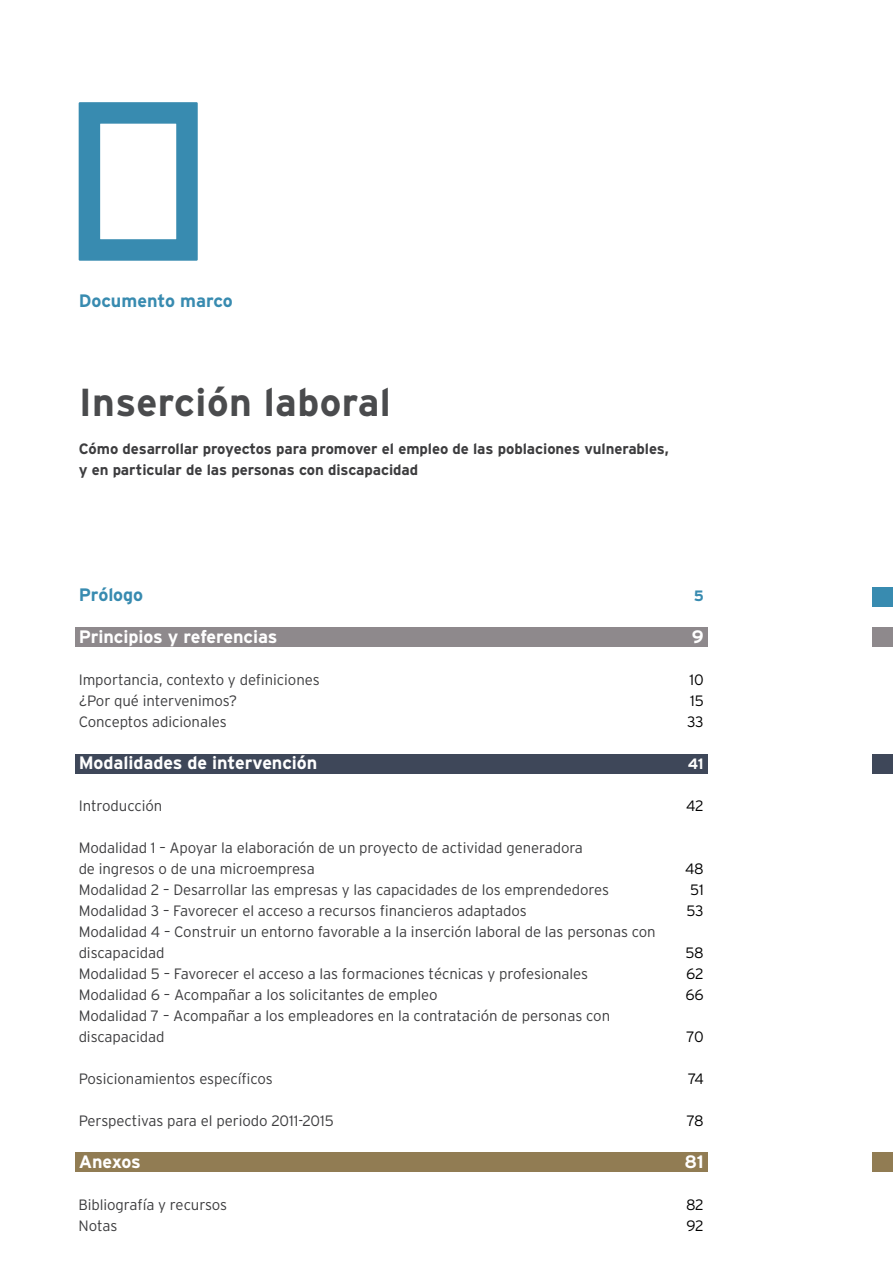
<style>
.page{position:relative;width:893px;height:1263px;background:#fff}
.page>*{position:absolute;margin:0;border:0;box-sizing:border-box;transform-origin:0 0}
.t1{font:700 39px "Interstate";letter-spacing:.01em;color:#4a4b4d}
.t2{font:700 18px "Interstate";letter-spacing:-.005em;color:#fff}
.t3{font:700 18px "Interstate";letter-spacing:-.005em;color:#388bb0}
.t4{font:300 15px/21px "Interstate";letter-spacing:-.005em;color:#3d3d3f}
.t5{font:700 15px/21px "Interstate";letter-spacing:-.005em;color:#3d3d3f}
.t6{font:300 15px/21px "Interstate";letter-spacing:-.02em;color:#000;text-align:justify}
.t7{font:700 15px "Interstate";color:#fff}
.t8{font:700 15px "Interstate";color:#388bb0}
</style>
<div class="page">
<div style="left:75px;top:627px;width:633px;height:20px;background:#8e898c"></div>
<div style="left:75px;top:754px;width:633px;height:20px;background:#3e4759"></div>
<div style="left:75px;top:1152px;width:633px;height:20px;background:#917c53"></div>
<svg style="left:79px;top:102px;width:119px;height:159px"></svg>
<div style="left:873px;top:587px;width:20px;height:19px;background:#388bb0"></div>
<div style="left:873px;top:627px;width:20px;height:20px;background:#8e898c"></div>
<div style="left:873px;top:754px;width:20px;height:20px;background:#3e4759"></div>
<div style="left:873px;top:1152px;width:20px;height:20px;background:#917c53"></div>
<p class="t3" style="left:79px;top:290px;width:156px">Documento marco</p>
<h1 class="t1" style="left:79px;top:379px;width:314px">Inserción laboral</h1>
<p class="t5" style="left:79px;top:438px;width:592px">Cómo desarrollar proyectos para promover el empleo de las poblaciones vulnerables, y en particular de las personas con discapacidad</p>
<p class="t3" style="left:79px;top:584px;width:66px">Prólogo</p>
<p class="t2" style="left:79px;top:626px;width:200px">Principios y referencias</p>
<p class="t4" style="left:79px;top:669px;width:243px">Importancia, contexto y definiciones ¿Por qué intervenimos?<br>Conceptos adicionales</p>
<p class="t2" style="left:79px;top:752px;width:240px">Modalidades de intervención</p>
<p class="t4" style="left:79px;top:795px;width:85px">Introducción</p>
<p class="t4" style="left:79px;top:837px;width:579px">Modalidad 1 – Apoyar la elaboración de un proyecto de actividad generadora<br>de ingresos o de una microempresa<br>Modalidad 2 – Desarrollar las empresas y las capacidades de los emprendedores Modalidad 3 – Favorecer el acceso a recursos financieros adaptados<br>Modalidad 4 – Construir un entorno favorable a la inserción laboral de las personas con discapacidad<br>Modalidad 5 – Favorecer el acceso a las formaciones técnicas y profesionales Modalidad 6 – Acompañar a los solicitantes de empleo<br>Modalidad 7 – Acompañar a los empleadores en la contratación de personas con discapacidad</p>
<p class="t4" style="left:79px;top:1068px;width:196px">Posicionamientos específicos</p>
<p class="t4" style="left:79px;top:1110px;width:257px">Perspectivas para el periodo 2011-2015</p>
<p class="t2" style="left:79px;top:1151px;width:64px">Anexos</p>
<p class="t4" style="left:79px;top:1194px;width:150px">Bibliografía y recursos<br>Notas</p>
<p class="t8" style="left:694px;top:587px;width:12px">5</p>
<p class="t2" style="left:692px;top:626px;width:13px">9</p>
<p class="t6" style="left:687px;top:669px;width:18px">10<br>15<br>33</p>
<p class="t7" style="left:688px;top:755px;width:17px">41</p>
<p class="t6" style="left:686px;top:795px;width:19px">42</p>
<p class="t6" style="left:685px;top:858px;width:20px">48<br>51<br>53</p>
<p class="t6" style="left:685px;top:942px;width:20px">58<br>62<br>66</p>
<p class="t6" style="left:687px;top:1026px;width:19px">70</p>
<p class="t6" style="left:688px;top:1068px;width:17px">74</p>
<p class="t6" style="left:687px;top:1110px;width:18px">78</p>
<p class="t2" style="left:684px;top:1151px;width:21px">81</p>
<p class="t6" style="left:686px;top:1194px;width:19px">82<br>92</p>
</div>
